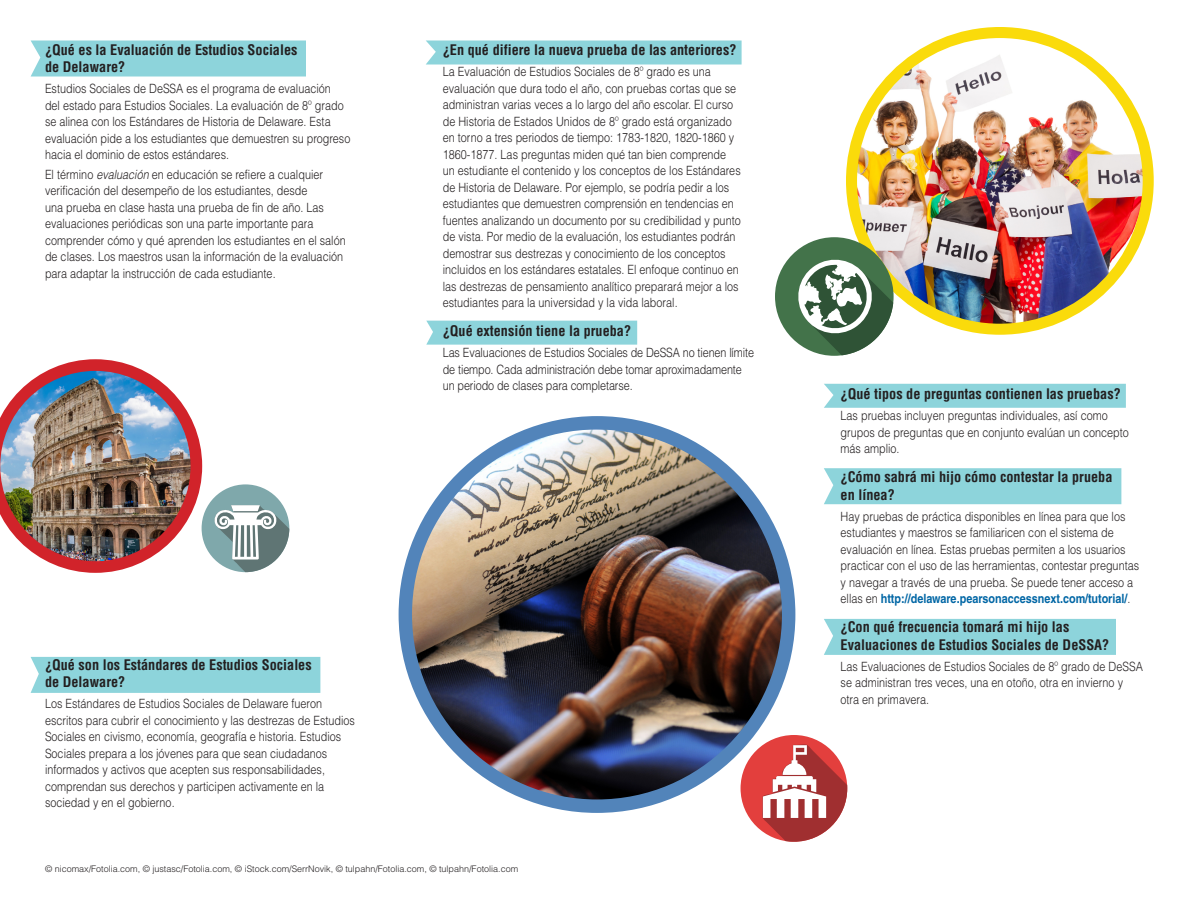
<style>
.page{position:relative;width:1188px;height:918px;background:#fff}
.page>*{position:absolute;margin:0;border:0;box-sizing:border-box;transform-origin:0 0}
.t1{font:700 condensed 14.25px/17.2px "Helvetica LT Std";color:#231f20}
.t2{font:300 12.75px/16.5px "Helvetica LT Std";color:#231f20;scale:.85 1}
.t3{font:300 9px "Helvetica LT Std";color:#231f20}
.s1{font-style:italic}
.s2{font-weight:700;color:#0166a5}
</style>
<div class="page">
<div style="left:426px;top:321px;width:211px;height:24px;background:#8dd4db"></div>
<div style="left:31px;top:657px;width:289px;height:36px;background:#8dd4db"></div>
<div style="left:31px;top:41px;width:275px;height:36px;background:#8dd4db"></div>
<div style="left:824px;top:468px;width:297px;height:36px;background:#8dd4db"></div>
<div style="left:824px;top:619px;width:292px;height:36px;background:#8dd4db"></div>
<div style="left:824px;top:384px;width:302px;height:24px;background:#8dd4db"></div>
<div style="left:426px;top:40px;width:316px;height:24px;background:#8dd4db"></div>
<img style="left:0;top:359px;width:202px;height:214px">
<div style="left:202px;top:484px;width:87px;height:88px;background:#7fa8ab;border-radius:50%"></div>
<svg style="left:213px;top:505px;width:76px;height:67px"></svg>
<img style="left:405px;top:423px;width:384px;height:383px;border-radius:190px">
<div style="left:399px;top:416px;width:396px;height:397px;border:13px solid #5284ba;border-radius:50%"></div>
<div style="left:741px;top:735px;width:106px;height:107px;background:#e33f3d;border-radius:50%"></div>
<svg style="left:762px;top:744px;width:85px;height:98px"></svg>
<img style="left:852px;top:33px;width:296px;height:296px;border-radius:148px">
<div style="left:846px;top:27px;width:308px;height:308px;border:11px solid #fadb0b;border-radius:50%"></div>
<div style="left:775px;top:237px;width:119px;height:119px;background:#43734a;border-radius:50%"></div>
<svg style="left:793px;top:255px;width:100px;height:100px"></svg>
<p class="t1" style="left:45px;top:41px;width:254px">¿Qué es la Evaluación de Estudios Sociales de Delaware?</p>
<p class="t2" style="left:45px;top:81px;width:361px">Estudios Sociales de DeSSA es el programa de evaluación<br>del estado para Estudios Sociales. La evaluación de 8º grado se alinea con los Estándares de Historia de Delaware. Esta evaluación pide a los estudiantes que demuestren su progreso hacia el dominio de estos estándares.</p>
<p class="t2" style="left:45px;top:166px;width:355px">El término <span class="s1">evaluación</span> en educación se refiere a cualquier verificación del desempeño de los estudiantes, desde<br>una prueba en clase hasta una prueba de fin de año. Las evaluaciones periódicas son una parte importante para comprender cómo y qué aprenden los estudiantes en el salón de clases. Los maestros usan la información de la evaluación para adaptar la instrucción de cada estudiante.</p>
<p class="t1" style="left:443px;top:41px;width:295px">¿En qué difiere la nueva prueba de las anteriores?</p>
<p class="t2" style="left:443px;top:63px;width:352px">La Evaluación de Estudios Sociales de 8º grado es una evaluación que dura todo el año, con pruebas cortas que se administran varias veces a lo largo del año escolar. El curso de Historia de Estados Unidos de 8º grado está organizado en torno a tres periodos de tiempo: 1783-1820, 1820-1860 y 1860-1877. Las preguntas miden qué tan bien comprende un estudiante el contenido y los conceptos de los Estándares de Historia de Delaware. Por ejemplo, se podría pedir a los estudiantes que demuestren comprensión en tendencias en fuentes analizando un documento por su credibilidad y punto de vista. Por medio de la evaluación, los estudiantes podrán demostrar sus destrezas y conocimiento de los conceptos incluidos en los estándares estatales. El enfoque continuo en las destrezas de pensamiento analítico preparará mejor a los estudiantes para la universidad y la vida laboral.</p>
<p class="t1" style="left:443px;top:323px;width:190px">¿Qué extensión tiene la prueba?</p>
<p class="t2" style="left:443px;top:345px;width:368px">Las Evaluaciones de Estudios Sociales de DeSSA no tienen límite de tiempo. Cada administración debe tomar aproximadamente un periodo de clases para completarse.</p>
<p class="t1" style="left:45px;top:656px;width:268px">¿Qué son los Estándares de Estudios Sociales de Delaware?</p>
<p class="t2" style="left:45px;top:696px;width:366px">Los Estándares de Estudios Sociales de Delaware fueron escritos para cubrir el conocimiento y las destrezas de Estudios Sociales en civismo, economía, geografía e historia. Estudios Sociales prepara a los jóvenes para que sean ciudadanos informados y activos que acepten sus responsabilidades, comprendan sus derechos y participen activamente en la sociedad y en el gobierno.</p>
<p class="t3" style="left:45px;top:863px;width:475px">© nicomax/Fotolia.com, © justasc/Fotolia.com, © iStock.com/SerrNovik, © tulpahn/Fotolia.com, © tulpahn/Fotolia.com</p>
<p class="t1" style="left:841px;top:385px;width:282px">¿Qué tipos de preguntas contienen las pruebas?</p>
<p class="t2" style="left:841px;top:407px;width:341px">Las pruebas incluyen preguntas individuales, así como grupos de preguntas que en conjunto evalúan un concepto más amplio.</p>
<p class="t1" style="left:841px;top:468px;width:273px">¿Cómo sabrá mi hijo cómo contestar la prueba en línea?</p>
<p class="t2" style="left:841px;top:508px;width:353px">Hay pruebas de práctica disponibles en línea para que los estudiantes y maestros se familiaricen con el sistema de evaluación en línea. Estas pruebas permiten a los usuarios practicar con el uso de las herramientas, contestar preguntas y navegar a través de una prueba. Se puede tener acceso a ellas en <span class="s2">http://delaware.pearsonaccessnext.com/tutorial/</span>.</p>
<p class="t1" style="left:841px;top:618px;width:270px">¿Con qué frecuencia tomará mi hijo las<br>Evaluaciones de Estudios Sociales de DeSSA?</p>
<p class="t2" style="left:841px;top:658px;width:357px">Las Evaluaciones de Estudios Sociales de 8º grado de DeSSA se administran tres veces, una en otoño, otra en invierno y otra en primavera.</p>
</div>
